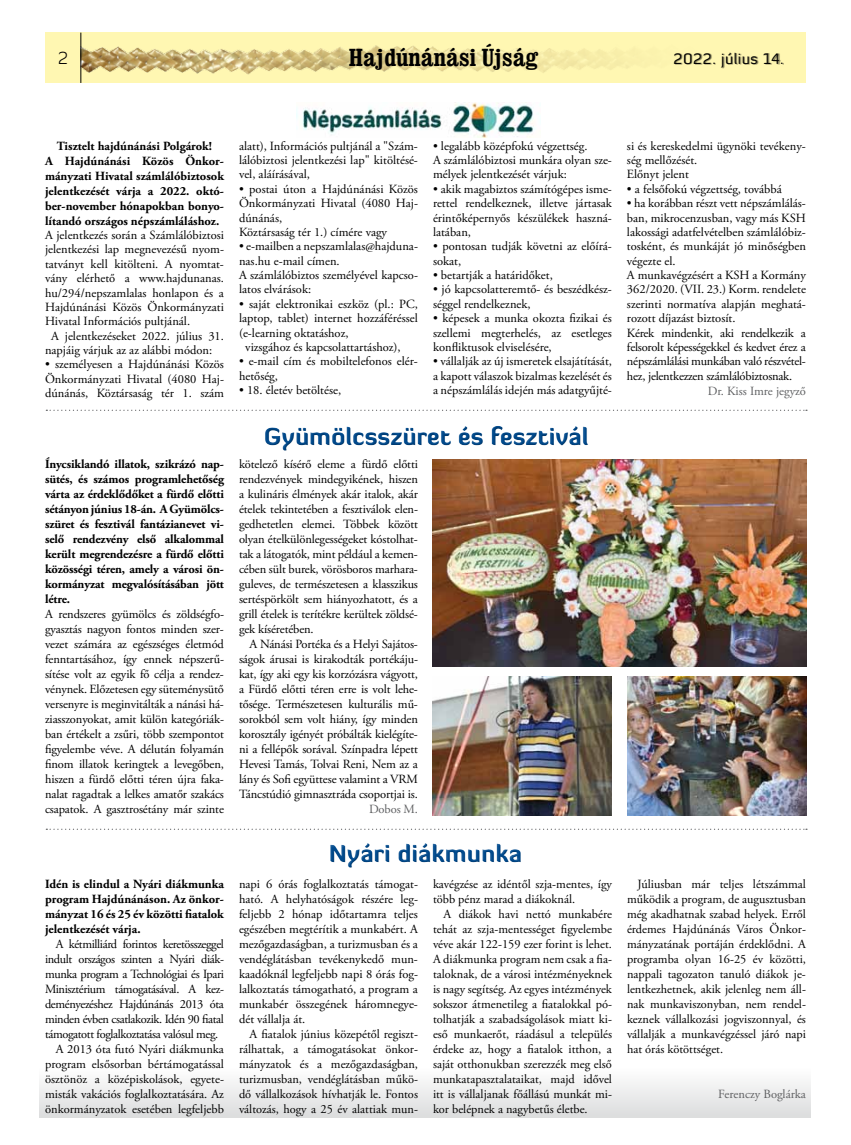
<style>
.page{position:relative;width:851px;height:1145px;background:#fff}
.page>*{position:absolute;margin:0;border:0;box-sizing:border-box;transform-origin:0 0}
.t1{font:700 condensed 25px "Clarendon";color:#000}
.t2{font:900 23.75px "Diavlo";color:#004a8d}
.t3{font:300 17.5px "Diavlo";color:#000}
.t4{font:15px "Diavlo";letter-spacing:.045em;color:#000}
.t5{font:12.5px/15px "Adobe Garamond Pro";color:#000;text-align:justify}
.t6{font:700 12.5px/15px "Adobe Garamond Pro";color:#000;text-align:justify}
.t7{font:12.5px "Adobe Garamond Pro";letter-spacing:-.03em;color:#000}
.t8{font:12.5px "Adobe Garamond Pro";color:#5f6062}
</style>
<div class="page">
<div style="left:45px;top:33px;width:760px;height:50px;background:#fff7b2"></div>
<img style="left:81px;top:38px;width:548px;height:44px">
<hr style="left:80px;top:33px;width:1px;height:50px;background:#000">
<div style="left:674px;top:53px;width:110px;height:16px;background:#000;opacity:.5"></div>
<div style="left:40px;top:1063px;width:771px;height:54px;background:linear-gradient(to bottom,#fff,#dddede)"></div>
<div style="left:264px;top:426px;width:327px;height:26px;background:#000;opacity:.4"></div>
<img style="left:433px;top:459px;width:373px;height:208px">
<svg style="left:46px;top:409px;width:760px;height:2px"></svg>
<img style="left:433px;top:676px;width:179px;height:139px">
<img style="left:627px;top:676px;width:179px;height:139px">
<svg style="left:46px;top:828px;width:760px;height:2px"></svg>
<div style="left:328px;top:843px;width:195px;height:27px;background:#000;opacity:.4"></div>
<img style="left:296px;top:102px;width:239px;height:35px">
<h3 class="t3" style="left:58px;top:47px;width:11px">2</h3>
<h1 class="t1" style="left:349px;top:42px;width:191px">Hajdúnánási Újság</h1>
<p class="t4" style="left:673px;top:49px;width:111px">2022. július 14.</p>
<p class="t6" style="left:45px;top:138px;width:180px;text-align:center">Tisztelt hajdúnánási Polgárok!<br>A Hajdúnánási Közös Önkor&shy;mányzati Hivatal számlálóbiztosok jelentkezését várja a 2022. októ&shy;ber-november hónapokban bonyo&shy;lítandó országos népszámláláshoz.</p>
<p class="t5" style="left:45px;top:228px;width:180px">A jelentkezés során a Számlálóbiztosi</p>
<p class="t5" style="left:45px;top:242px;width:180px">jelentkezési lap megnevezésű nyom-</p>
<p class="t5" style="left:45px;top:257px;width:180px">tatványt kell kitölteni. A nyomtat-</p>
<p class="t5" style="left:45px;top:271px;width:180px">vány elérhető a www.hajdunanas.</p>
<p class="t5" style="left:45px;top:285px;width:180px">hu/294/nepszamlalas honlapon és a</p>
<p class="t5" style="left:45px;top:300px;width:180px">Hajdúnánási Közös Önkormányzati</p>
<p class="t5" style="left:45px;top:314px;width:147px">Hivatal Információs pultjánál.</p>
<p class="t5" style="left:51px;top:329px;width:174px">A jelentkezéseket 2022. július 31.</p>
<p class="t5" style="left:45px;top:343px;width:169px">napjáig várjuk az az alábbi módon:</p>
<p class="t5" style="left:45px;top:358px;width:180px;line-height:14.4px">• személyesen a Hajdúnánási Közös Önkormányzati Hivatal (4080 Haj&shy;dúnánás, Köztársaság tér 1. szám</p>
<p class="t6" style="left:45px;top:457px;width:180px">Ínycsiklandó illatok, szikrázó nap&shy;sütés, és számos programlehetőség várta az érdeklődőket a fürdő előtti sétányon június 18-án. A Gyümölcs&shy;szüret és fesztivál fantázianevet vi&shy;selő rendezvény első alkalommal került megrendezésre a fürdő előtti közösségi téren, amely a városi ön&shy;kormányzat megvalósításában jött létre.</p>
<p class="t5" style="left:45px;top:607px;width:180px">A rendszeres gyümölcs és zöldségfo&shy;gyasztás nagyon fontos minden szer&shy;vezet számára az egészséges életmód fenntartásához, így ennek népszerű&shy;sítése volt az egyik fő célja a rendez&shy;vénynek. Előzetesen egy süteménysütő versenyre is meginvitálták a nánási há&shy;ziasszonyokat, amit külön kategóriák&shy;ban értékelt a zsűri, több szempontot figyelembe véve. A délután folyamán finom illatok keringtek a levegőben, hiszen a fürdő előtti téren újra faka&shy;nalat ragadtak a lelkes amatőr szakács csapatok. A gasztrosétány már szinte</p>
<p class="t6" style="left:45px;top:876px;width:180px">Idén is elindul a Nyári diákmunka program Hajdúnánáson. Az önkor&shy;mányzat 16 és 25 év közötti fiatalok jelentkezését várja.</p>
<p class="t7" style="left:56px;top:936px;width:170px">A kétmilliárd forintos keretösszeggel</p>
<p class="t7" style="left:45px;top:951px;width:180px">indult országos szinten a Nyári diák-</p>
<p class="t7" style="left:45px;top:966px;width:180px">munka program a Technológiai és Ipari</p>
<p class="t7" style="left:45px;top:981px;width:180px">Minisztérium támogatásával. A kez-</p>
<p class="t7" style="left:45px;top:996px;width:180px">deményezéshez Hajdúnánás 2013 óta</p>
<p class="t7" style="left:45px;top:1011px;width:180px">minden évben csatlakozik. Idén 90 fiatal</p>
<p class="t7" style="left:45px;top:1026px;width:175px">támogatott foglalkoztatása valósul meg.</p>
<p class="t5" style="left:56px;top:1041px;width:170px">A 2013 óta futó Nyári diákmunka</p>
<p class="t5" style="left:45px;top:1056px;width:180px">program elsősorban bértámogatással</p>
<p class="t5" style="left:45px;top:1071px;width:180px">ösztönöz a középiskolások, egyete-</p>
<p class="t5" style="left:45px;top:1086px;width:180px">misták vakációs foglalkoztatására. Az</p>
<p class="t5" style="left:45px;top:1101px;width:180px">önkormányzatok esetében legfeljebb</p>
<p class="t5" style="left:239px;top:139px;width:180px;line-height:14.4px">alatt), Információs pultjánál a "Szám&shy;lálóbiztosi jelentkezési lap" kitöltésé&shy;vel, aláírásával,</p>
<p class="t5" style="left:239px;top:182px;width:180px;line-height:14.4px;text-align:left">• postai úton a Hajdúnánási Közös<br>Önkormányzati Hivatal (4080 Haj&shy;dúnánás,<br>Köztársaság tér 1.) címére vagy</p>
<p class="t5" style="left:239px;top:239px;width:180px;line-height:14.4px;text-align:left">• e-mailben a nepszamlalas@hajduna&shy;nas.hu e-mail címen.<br>A számlálóbiztos személyével kapcso&shy;latos elvárások:</p>
<p class="t5" style="left:239px;top:297px;width:180px">• saját elektronikai eszköz (pl.: PC,</p>
<p class="t5" style="left:239px;top:311px;width:180px">laptop, tablet) internet hozzáféréssel</p>
<p class="t5" style="left:239px;top:325px;width:111px">(e-learning oktatáshoz,</p>
<p class="t5" style="left:245px;top:340px;width:157px">vizsgához és kapcsolattartáshoz),</p>
<p class="t5" style="left:239px;top:354px;width:180px;line-height:14.4px">• e-mail cím és mobiltelefonos elér&shy;hetőség,</p>
<p class="t5" style="left:239px;top:383px;width:104px">• 18. életév betöltése,</p>
<p class="t5" style="left:433px;top:139px;width:180px;line-height:14.4px;text-align:left">• legalább középfokú végzettség.<br>A számlálóbiztosi munkára olyan sze&shy;mélyek jelentkezését várjuk:</p>
<p class="t5" style="left:433px;top:182px;width:180px;line-height:14.4px">• akik magabiztos számítógépes isme&shy;rettel rendelkeznek, illetve jártasak érintőképernyős készülékek haszná&shy;latában,</p>
<p class="t5" style="left:433px;top:239px;width:180px;line-height:14.4px">• pontosan tudják követni az előírá&shy;sokat,</p>
<p class="t5" style="left:433px;top:268px;width:121px">• betartják a határidőket,</p>
<p class="t5" style="left:433px;top:283px;width:180px;line-height:14.4px">• jó kapcsolatteremtő- és beszédkész&shy;séggel rendelkeznek,</p>
<p class="t5" style="left:433px;top:311px;width:180px;line-height:14.4px">• képesek a munka okozta fizikai és szellemi megterhelés, az esetleges konfliktusok elviselésére,</p>
<p class="t5" style="left:433px;top:354px;width:180px;line-height:14.4px">• vállalják az új ismeretek elsajátítását, a kapott válaszok bizalmas kezelését és a népszámlálás idején más adatgyűjté-</p>
<h2 class="t2" style="left:264px;top:421px;width:326px">Gyümölcsszüret és fesztivál</h2>
<p class="t5" style="left:239px;top:457px;width:180px">kötelező kísérő eleme a fürdő előtti rendezvények mindegyikének, hiszen a kulináris élmények akár italok, akár ételek tekintetében a fesztiválok elen&shy;gedhetetlen elemei. Többek között olyan ételkülönlegességeket kóstolhat&shy;tak a látogatók, mint például a kemen&shy;cében sült burek, vörösboros marhara&shy;guleves, de természetesen a klasszikus sertéspörkölt sem hiányozhatott, és a grill ételek is terítékre kerültek zöldsé&shy;gek kíséretében.</p>
<p class="t5" style="left:239px;top:637px;width:180px;text-indent:11px">A Nánási Portéka és a Helyi Sajátos&shy;ságok árusai is kirakodták portékáju&shy;kat, így aki egy kis korzózásra vágyott, a Fürdő előtti téren erre is volt lehe&shy;tősége. Természetesen kulturális mű&shy;sorokból sem volt hiány, így minden korosztály igényét próbálták kielégíte&shy;ni a fellépők sorával. Színpadra lépett Hevesi Tamás, Tolvai Reni, Nem az a lány és Sofi együttese valamint a VRM Táncstúdió gimnasztráda csoportjai is.</p>
<p class="t8" style="left:369px;top:801px;width:50px">Dobos M.</p>
<h2 class="t2" style="left:329px;top:838px;width:195px">Nyári diákmunka</h2>
<p class="t5" style="left:239px;top:876px;width:180px">napi 6 órás foglalkoztatás támogat&shy;ható. A helyhatóságok részére leg&shy;feljebb 2 hónap időtartamra teljes egészében megtérítik a munkabért. A mezőgazdaságban, a turizmusban és a vendéglátásban tevékenykedő mun&shy;kaadóknál legfeljebb napi 8 órás fog&shy;lalkoztatás támogatható, a program a munkabér összegének háromnegye&shy;dét vállalja át.</p>
<p class="t5" style="left:239px;top:1026px;width:180px;text-indent:11px">A fiatalok június közepétől regiszt&shy;rálhattak, a támogatásokat önkor&shy;mányzatok és a mezőgazdaságban, turizmusban, vendéglátásban műkö&shy;dő vállalkozások hívhatják le. Fontos változás, hogy a 25 év alattiak mun-</p>
<p class="t5" style="left:433px;top:876px;width:180px">kavégzése az idéntől szja-mentes, így több pénz marad a diákoknál.</p>
<p class="t5" style="left:433px;top:906px;width:180px;text-indent:11px">A diákok havi nettó munkabére tehát az szja-mentességet figyelembe véve akár 122-159 ezer forint is lehet.<br>A diákmunka program nem csak a fia&shy;taloknak, de a városi intézményeknek is nagy segítség. Az egyes intézmények sokszor átmenetileg a fiatalokkal pó&shy;tolhatják a szabadságolások miatt ki&shy;eső munkaerőt, ráadásul a település érdeke az, hogy a fiatalok itthon, a saját otthonukban szerezzék meg első munkatapasztalataikat, majd idővel itt is vállaljanak főállású munkát mi&shy;kor belépnek a nagybetűs életbe.</p>
<p class="t5" style="left:627px;top:139px;width:180px;line-height:14.4px;text-align:left">si és kereskedelmi ügynöki tevékeny&shy;ség mellőzését.<br>Előnyt jelent</p>
<p class="t5" style="left:627px;top:182px;width:156px">• a felsőfokú végzettség, továbbá</p>
<p class="t5" style="left:627px;top:196px;width:180px;line-height:14.4px;text-align:left">• ha korábban részt vett népszámlálás&shy;ban, mikrocenzusban, vagy más KSH lakossági adatfelvételben számlálóbiz&shy;tosként, és munkáját jó minőségben végezte el.<br>A munkavégzésért a KSH a Kormány 362/2020. (VII. 23.) Korm. rendelete szerinti normatíva alapján meghatá&shy;rozott díjazást biztosít.<br>Kérek mindenkit, aki rendelkezik a felsorolt képességekkel és kedvet érez a népszámlálási munkában való részvétel&shy;hez, jelentkezzen számlálóbiztosnak.</p>
<p class="t8" style="left:707px;top:384px;width:99px">Dr. Kiss Imre jegyző</p>
<p class="t5" style="left:627px;top:876px;width:180px;text-indent:11px">Júliusban már teljes létszámmal működik a program, de augusztusban még akadhatnak szabad helyek. Erről érdemes Hajdúnánás Város Önkor&shy;mányzatának portáján érdeklődni. A programba olyan 16-25 év közötti, nappali tagozaton tanuló diákok je&shy;lentkezhetnek, akik jelenleg nem áll&shy;nak munkaviszonyban, nem rendel&shy;keznek vállalkozási jogviszonnyal, és vállalják a munkavégzéssel járó napi hat órás kötöttséget.</p>
<p class="t8" style="left:718px;top:1086px;width:89px">Ferenczy Boglárka</p>
</div>
